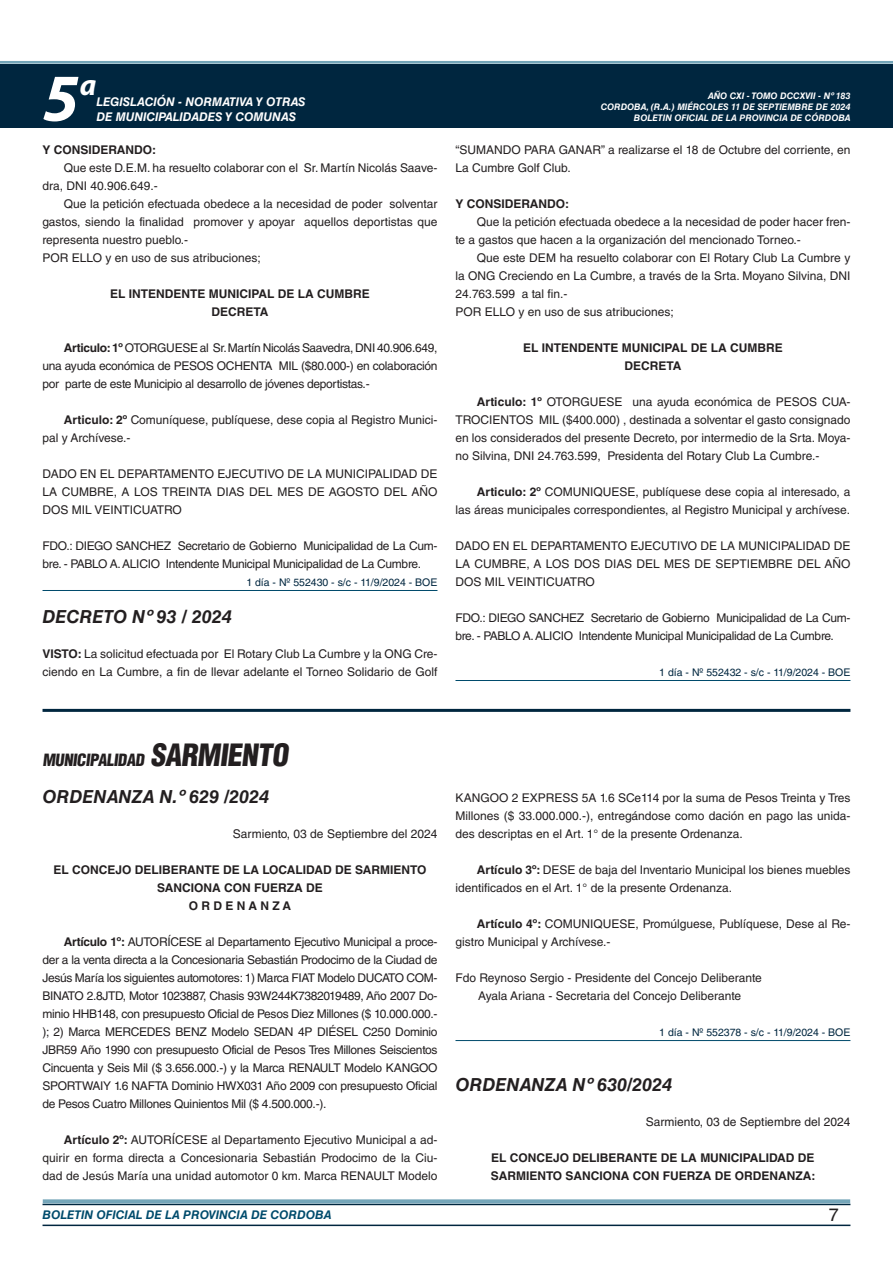
<style>
.page{position:relative;width:893px;height:1263px;background:#fff}
.page>*{position:absolute;margin:0;border:0;box-sizing:border-box;transform-origin:0 0}
.t1{font:italic 700 67.5px "Myriad Pro";color:#fff}
.t2{font:italic 700 30px "Myriad Pro";color:#fff}
.NOMBRE_DE_MINISTERIO{font:italic 700 18px "Helvetica LT Std";color:#231f20}
.t3{font:18px "Helvetica LT Std";color:#231f20}
.BASE{font:900 condensed 16.5px "Helvetica LT Std";color:#231f20}
.TEXTO_BASE{font:12px/18px "Helvetica LT Std";color:#231f20;text-align:justify}
.TEXTO_BASE-2{font:12px/18px "Helvetica LT Std";letter-spacing:-.025em;color:#231f20}
.RESUELVE{font:700 12px/18px "Helvetica LT Std";color:#231f20}
.FECHA{font:12px "Helvetica LT Std";color:#231f20}
.t4{font:italic 700 12px "Helvetica LT Std";color:#fff}
.t5{font:italic 700 12px "Helvetica LT Std";color:#004b6c}
.TEXTO_BASE-3{font:700 12px "Helvetica LT Std";color:#231f20}
.FECHA_DE_VENCIMIENTO{font:10.5px "Helvetica LT Std";color:#00263f}
.t6{font:italic 700 9px/10.8px "Helvetica LT Std";color:#fff;text-align:right}
.s1{font-weight:700}
.s2{font-size:30px}
</style>
<div class="page">
<div style="left:0;top:61px;width:893px;height:6px;background:#fff;opacity:.75"></div>
<div style="left:0;top:64px;width:893px;height:64px;background:#00263f"></div>
<hr style="left:43px;top:1224px;width:807px;height:2px;background:#00263f">
<div style="left:42px;top:1198px;width:809px;height:8px;background:#fff;opacity:.75"></div>
<hr style="left:43px;top:590px;width:394px;height:1px;background:#004b6c">
<hr style="left:455px;top:680px;width:395px;height:1px;background:#004b6c">
<hr style="left:43px;top:709px;width:807px;height:3px;background:#00263f">
<hr style="left:455px;top:1040px;width:395px;height:1px;background:#004b6c">
<h1 class="t1" style="left:43px;top:54px;width:38px">5</h1>
<h2 class="t2" style="left:80px;top:66px;width:18px">a</h2>
<p class="t4" style="left:96px;top:95px;width:211px">LEGISLACIÓN - NORMATIVA Y OTRAS</p>
<p class="t4" style="left:96px;top:109px;width:201px">DE MUNICIPALIDADES Y COMUNAS</p>
<p class="TEXTO_BASE-3" style="left:43px;top:142px;width:115px">Y CONSIDERANDO:</p>
<p class="TEXTO_BASE" style="left:43px;top:159px;width:396px;text-indent:21px">Que este D.E.M. ha resuelto colaborar con el Sr. Martín Nicolás Saave&shy;dra, DNI 40.906.649.-</p>
<p class="TEXTO_BASE" style="left:43px;top:195px;width:396px;text-indent:21px">Que la petición efectuada obedece a la necesidad de poder solventar gastos, siendo la finalidad promover y apoyar aquellos deportistas que representa nuestro pueblo.-</p>
<p class="TEXTO_BASE" style="left:43px;top:249px;width:220px">POR ELLO y en uso de sus atribuciones;</p>
<p class="RESUELVE" style="left:110px;top:284px;width:261px">EL INTENDENTE MUNICIPAL DE LA CUMBRE</p>
<p class="RESUELVE" style="left:212px;top:302px;width:58px">DECRETA</p>
<p class="TEXTO_BASE" style="left:43px;top:339px;width:396px;text-indent:21px"><span class="s1">Articulo: 1º</span> OTORGUESE al Sr. Martín Nicolás Saavedra, DNI 40.906.649, una ayuda económica de PESOS OCHENTA MIL ($80.000-) en colaboración por parte de este Municipio al desarrollo de jóvenes deportistas.-</p>
<p class="TEXTO_BASE" style="left:43px;top:411px;width:396px;text-indent:21px"><span class="s1">Articulo: 2º</span> Comuníquese, publíquese, dese copia al Registro Munici&shy;pal y Archívese.-</p>
<p class="TEXTO_BASE" style="left:43px;top:465px;width:396px">DADO EN EL DEPARTAMENTO EJECUTIVO DE LA MUNICIPALIDAD DE LA CUMBRE, A LOS TREINTA DIAS DEL MES DE AGOSTO DEL AÑO DOS MIL VEINTICUATRO</p>
<p class="TEXTO_BASE-2" style="left:43px;top:537px;width:396px">FDO.: DIEGO SANCHEZ Secretario de Gobierno Municipalidad de La Cum&shy;bre. - PABLO A. ALICIO Intendente Municipal Municipalidad de La Cumbre.</p>
<p class="FECHA_DE_VENCIMIENTO" style="left:246px;top:576px;width:193px">1 día - Nº 552430 - s/c - 11/9/2024 - BOE</p>
<p class="NOMBRE_DE_MINISTERIO" style="left:43px;top:606px;width:191px">DECRETO Nº 93 / 2024</p>
<p class="TEXTO_BASE" style="left:43px;top:645px;width:396px"><span class="s1">VISTO:</span> La solicitud efectuada por El Rotary Club La Cumbre y la ONG Cre&shy;ciendo en La Cumbre, a fin de llevar adelante el Torneo Solidario de Golf</p>
<p class="t6" style="left:601px;top:91px;width:251px">AÑO CXI - TOMO DCCXVII - Nº 183<br>CORDOBA, (R.A.) MIÉRCOLES 11 DE SEPTIEMBRE DE 2024<br>BOLETIN OFICIAL DE LA PROVINCIA DE CÓRDOBA</p>
<p class="TEXTO_BASE" style="left:455px;top:141px;width:396px">“SUMANDO PARA GANAR” a realizarse el 18 de Octubre del corriente, en<br>La Cumbre Golf Club.</p>
<p class="TEXTO_BASE-3" style="left:455px;top:196px;width:115px">Y CONSIDERANDO:</p>
<p class="TEXTO_BASE" style="left:455px;top:213px;width:396px;text-indent:21px">Que la petición efectuada obedece a la necesidad de poder hacer fren&shy;te a gastos que hacen a la organización del mencionado Torneo.-</p>
<p class="TEXTO_BASE" style="left:455px;top:249px;width:396px;text-indent:21px">Que este DEM ha resuelto colaborar con El Rotary Club La Cumbre y la ONG Creciendo en La Cumbre, a través de la Srta. Moyano Silvina, DNI 24.763.599 a tal fin.-</p>
<p class="TEXTO_BASE" style="left:455px;top:303px;width:220px">POR ELLO y en uso de sus atribuciones;</p>
<p class="RESUELVE" style="left:523px;top:338px;width:261px">EL INTENDENTE MUNICIPAL DE LA CUMBRE</p>
<p class="RESUELVE" style="left:624px;top:356px;width:58px">DECRETA</p>
<p class="TEXTO_BASE" style="left:455px;top:393px;width:396px;text-indent:21px"><span class="s1">Articulo: 1º</span> OTORGUESE una ayuda económica de PESOS CUA-TROCIENTOS MIL ($400.000) , destinada a solventar el gasto consignado en los considerados del presente Decreto, por intermedio de la Srta. Moya&shy;no Silvina, DNI 24.763.599, Presidenta del Rotary Club La Cumbre.-</p>
<p class="TEXTO_BASE" style="left:455px;top:483px;width:396px;text-align:right"><span class="s1">Articulo: 2º</span> COMUNIQUESE, publíquese dese copia al interesado, a<br>las áreas municipales correspondientes, al Registro Municipal y archívese.</p>
<p class="TEXTO_BASE" style="left:455px;top:537px;width:396px">DADO EN EL DEPARTAMENTO EJECUTIVO DE LA MUNICIPALIDAD DE LA CUMBRE, A LOS DOS DIAS DEL MES DE SEPTIEMBRE DEL AÑO DOS MIL VEINTICUATRO</p>
<p class="TEXTO_BASE-2" style="left:455px;top:609px;width:396px">FDO.: DIEGO SANCHEZ Secretario de Gobierno Municipalidad de La Cum&shy;bre. - PABLO A. ALICIO Intendente Municipal Municipalidad de La Cumbre.</p>
<p class="FECHA_DE_VENCIMIENTO" style="left:659px;top:666px;width:193px">1 día - Nº 552432 - s/c - 11/9/2024 - BOE</p>
<p class="BASE" style="left:43px;top:749px;width:252px">MUNICIPALIDAD <span class="s2">SARMIENTO</span></p>
<p class="NOMBRE_DE_MINISTERIO" style="left:43px;top:786px;width:228px">ORDENANZA N.º 629 /2024</p>
<p class="FECHA" style="left:233px;top:827px;width:206px">Sarmiento, 03 de Septiembre del 2024</p>
<p class="RESUELVE" style="left:54px;top:860px;width:374px">EL CONCEJO DELIBERANTE DE LA LOCALIDAD DE SARMIENTO</p>
<p class="RESUELVE" style="left:157px;top:878px;width:167px">SANCIONA CON FUERZA DE</p>
<p class="RESUELVE" style="left:189px;top:896px;width:104px">O R D E N A N Z A</p>
<p class="TEXTO_BASE" style="left:43px;top:933px;width:396px;text-indent:21px"><span class="s1">Artículo 1º:</span> AUTORÍCESE al Departamento Ejecutivo Municipal a proce&shy;der a la venta directa a la Concesionaria Sebastián Prodocimo de la Ciudad de Jesús María los siguientes automotores: 1) Marca FIAT Modelo DUCATO COM-BINATO 2.8JTD, Motor 1023887, Chasis 93W244K7382019489, Año 2007 Do&shy;minio HHB148, con presupuesto Oficial de Pesos Diez Millones ($ 10.000.000.- ); 2) Marca MERCEDES BENZ Modelo SEDAN 4P DIÉSEL C250 Dominio JBR59 Año 1990 con presupuesto Oficial de Pesos Tres Millones Seiscientos Cincuenta y Seis Mil ($ 3.656.000.-) y la Marca RENAULT Modelo KANGOO SPORTWAIY 1.6 NAFTA Dominio HWX031 Año 2009 con presupuesto Oficial de Pesos Cuatro Millones Quinientos Mil ($ 4.500.000.-).</p>
<p class="TEXTO_BASE" style="left:43px;top:1131px;width:396px;text-indent:21px"><span class="s1">Artículo 2º:</span> AUTORÍCESE al Departamento Ejecutivo Municipal a ad&shy;quirir en forma directa a Concesionaria Sebastián Prodocimo de la Ciu&shy;dad de Jesús María una unidad automotor 0 km. Marca RENAULT Modelo</p>
<p class="TEXTO_BASE" style="left:455px;top:789px;width:396px">KANGOO 2 EXPRESS 5A 1.6 SCe114 por la suma de Pesos Treinta y Tres Millones ($ 33.000.000.-), entregándose como dación en pago las unida&shy;des descriptas en el Art. 1° de la presente Ordenanza.</p>
<p class="TEXTO_BASE" style="left:455px;top:861px;width:396px;text-indent:21px"><span class="s1">Artículo 3º:</span> DESE de baja del Inventario Municipal los bienes muebles identificados en el Art. 1° de la presente Ordenanza.</p>
<p class="TEXTO_BASE" style="left:455px;top:915px;width:396px;text-indent:21px"><span class="s1">Artículo 4º:</span> COMUNIQUESE, Promúlguese, Publíquese, Dese al Re&shy;gistro Municipal y Archívese.-</p>
<p class="TEXTO_BASE" style="left:455px;top:969px;width:308px">Fdo Reynoso Sergio - Presidente del Concejo Deliberante</p>
<p class="TEXTO_BASE" style="left:478px;top:987px;width:264px">Ayala Ariana - Secretaria del Concejo Deliberante</p>
<p class="FECHA_DE_VENCIMIENTO" style="left:659px;top:1026px;width:193px">1 día - Nº 552378 - s/c - 11/9/2024 - BOE</p>
<p class="NOMBRE_DE_MINISTERIO" style="left:455px;top:1074px;width:218px">ORDENANZA Nº 630/2024</p>
<p class="FECHA" style="left:646px;top:1115px;width:206px">Sarmiento, 03 de Septiembre del 2024</p>
<p class="RESUELVE" style="left:491px;top:1148px;width:326px">EL CONCEJO DELIBERANTE DE LA MUNICIPALIDAD DE<br>SARMIENTO SANCIONA CON FUERZA DE ORDENANZA:</p>
<p class="t5" style="left:43px;top:1208px;width:290px">BOLETIN OFICIAL DE LA PROVINCIA DE CORDOBA</p>
<h3 class="t3" style="left:829px;top:1204px;width:12px">7</h3>
</div>
